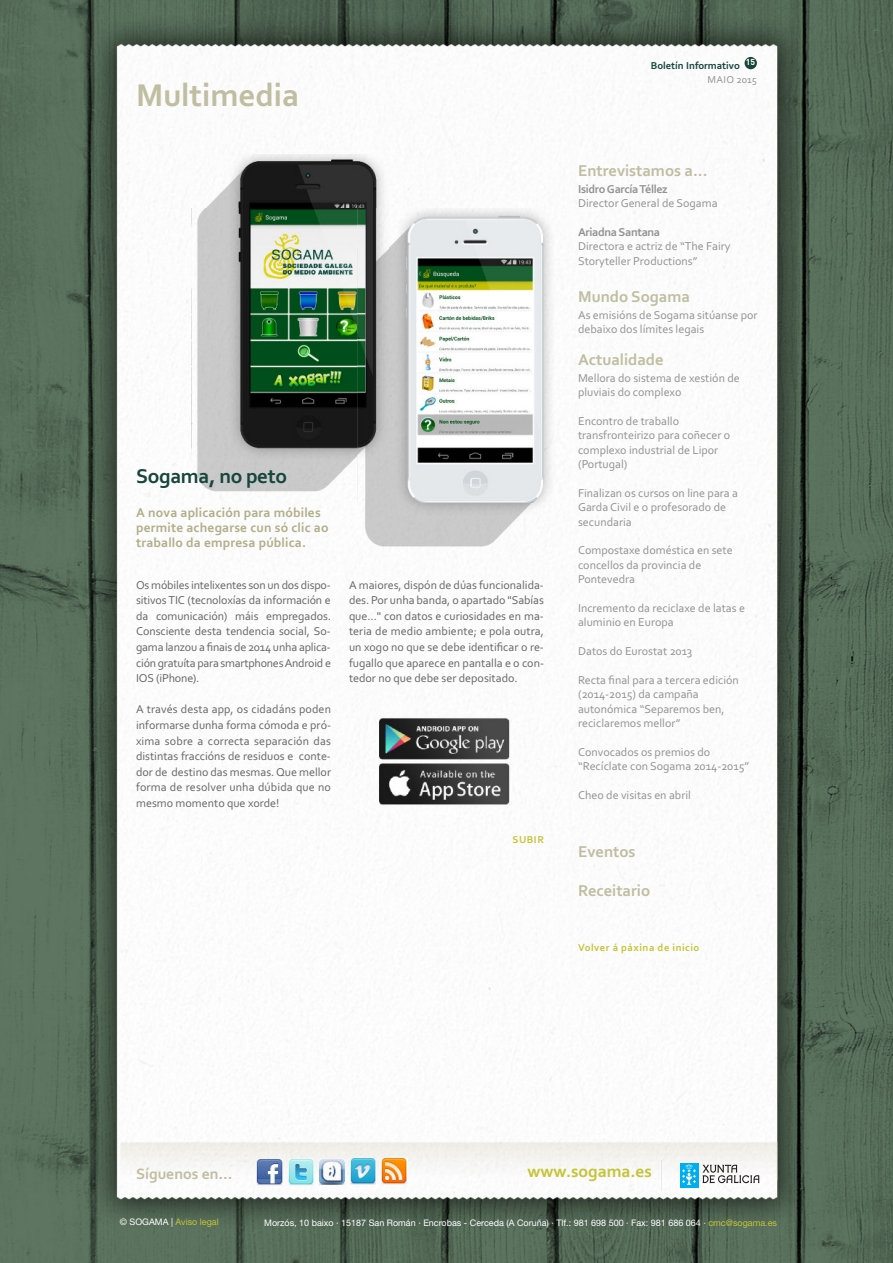
<style>
.page{position:relative;width:893px;height:1263px;background:#fff}
.page>*{position:absolute;margin:0;border:0;box-sizing:border-box;transform-origin:0 0}
.t1{font:700 33px "Corbel";color:#c0bea1}
.t2{font:700 21px "Corbel";letter-spacing:-.015em;color:#17463c}
.t3{font:700 17.4px "Corbel";color:#c5c437}
.t4{font:700 16.5px "Corbel";color:#c0bea1}
.t5{font:700 15.75px "Corbel";color:#c0bea1}
.t6{font:700 13.5px/15px "Corbel";letter-spacing:.015em;color:#b1ae89}
.t7{font:12px/15.6px "Corbel";color:#686768;text-align:justify}
.t8{font:12px/14.4px "Corbel";color:#939393}
.t9{font:700 12px "Corbel";letter-spacing:-.025em;color:#939393}
.t10{font:700 10.5px "Corbel";letter-spacing:.05em;color:#c5c437}
.t11{font:700 10.5px "Corbel";color:#17463c}
.t12{font:10.5px "Corbel";letter-spacing:.02em;color:#939393}
.t13{font:9px "Helvetica Neue";color:#fff}
.t14{font:9px "Helvetica Neue";color:#c5c437}
.t15{font:700 8.55px "DIN Pro";color:#fff}
.s1{color:#fff}
.s2{color:#c5c437}
</style>
<div class="page">
<img style="left:1px;top:1px;width:892px;height:1262px">
<img style="left:120px;top:1142px;width:658px;height:38px">
<svg style="left:660px;top:1160px;width:2px;height:30px"></svg>
<div style="left:680px;top:1163px;width:18px;height:24px;background:#00aeef"></div>
<svg style="left:682px;top:1164px;width:14px;height:21px"></svg>
<svg style="left:702px;top:1165px;width:57px;height:18px"></svg>
<img style="left:288px;top:1159px;width:26px;height:26px">
<img style="left:257px;top:1159px;width:26px;height:26px">
<svg style="left:344px;top:1159px;width:1px;height:26px"></svg>
<img style="left:319px;top:1159px;width:25px;height:26px">
<img style="left:381px;top:1158px;width:26px;height:26px">
<img style="left:350px;top:1158px;width:26px;height:26px">
<div style="left:745px;top:57px;width:12px;height:12px;background:#17463c;border-radius:50%"></div>
<img style="left:357px;top:503px;width:197px;height:54px">
<img style="left:388px;top:208px;width:166px;height:295px">
<img style="left:380px;top:716px;width:131px;height:91px">
<img style="left:192px;top:154px;width:196px;height:349px">
<h1 class="t1" style="left:136px;top:75px;width:164px">Multimedia</h1>
<h2 class="t2" style="left:136px;top:464px;width:152px">Sogama, no peto</h2>
<p class="t6" style="left:136px;top:505px;width:194px">A nova aplicación para móbiles permite achegarse cun só clic ao traballo da empresa pública.</p>
<p class="t7" style="left:136px;top:577px;width:196px">os móbiles intelixentes son un dos dispo&shy;sitivos tic (tecnoloxías da información e da comunicación) máis empregados. consciente desta tendencia social, So&shy;gama lanzou a finais de 2014 unha aplica&shy;ción gratuíta para smartphones android e ioS (iPhone).</p>
<p class="t7" style="left:136px;top:701px;width:196px">a través desta app, os cidadáns poden informarse dunha forma cómoda e pró&shy;xima sobre a correcta separación das distintas fraccións de residuos e conte&shy;dor de destino das mesmas. Que mellor forma de resolver unha dúbida que no mesmo momento que xorde!</p>
<p class="t7" style="left:349px;top:577px;width:196px">a maiores, dispón de dúas funcionalida&shy;des. Por unha banda, o apartado "Sabías que..." con datos e curiosidades en ma&shy;teria de medio ambiente; e pola outra, un xogo no que se debe identificar o re&shy;fugallo que aparece en pantalla e o con&shy;tedor no que debe ser depositado.</p>
<p class="t10" style="left:512px;top:834px;width:33px">SUBIR</p>
<p class="t15" style="left:746px;top:57px;width:11px">15</p>
<p class="t11" style="left:651px;top:60px;width:91px">Boletín Informativo</p>
<p class="t12" style="left:707px;top:73px;width:51px">maio 2015</p>
<h3 class="t4" style="left:578px;top:161px;width:131px">Entrevistamos a...</h3>
<p class="t9" style="left:578px;top:181px;width:91px">Isidro García Téllez</p>
<p class="t8" style="left:578px;top:196px;width:141px">Director General de Sogama</p>
<p class="t9" style="left:578px;top:225px;width:84px">Ariadna Santana</p>
<p class="t8" style="left:578px;top:239px;width:154px">Directora e actriz de “the Fairy<br>Storyteller Productions”</p>
<h3 class="t4" style="left:578px;top:287px;width:113px">Mundo Sogama</h3>
<p class="t8" style="left:578px;top:307px;width:181px">as emisións de Sogama sitúanse por debaixo dos límites legais</p>
<h3 class="t4" style="left:578px;top:350px;width:87px">Actualidade</h3>
<p class="t8" style="left:578px;top:370px;width:163px">mellora do sistema de xestión de pluviais do complexo</p>
<p class="t8" style="left:578px;top:413px;width:154px">encontro de traballo transfronteirizo para coñecer o complexo industrial de lipor (Portugal)</p>
<p class="t8" style="left:578px;top:485px;width:161px">Finalizan os cursos on line para a<br>Garda civil e o profesorado de secundaria</p>
<p class="t8" style="left:578px;top:543px;width:156px">compostaxe doméstica en sete concellos da provincia de<br>Pontevedra</p>
<p class="t8" style="left:578px;top:601px;width:168px">incremento da reciclaxe de latas e aluminio en europa</p>
<p class="t8" style="left:578px;top:644px;width:116px">Datos do eurostat 2013</p>
<p class="t8" style="left:578px;top:673px;width:162px">recta final para a tercera edición (2014-2015) da campaña autonómica “Separemos ben, reciclaremos mellor”</p>
<p class="t8" style="left:578px;top:745px;width:173px">convocados os premios do “recíclate con Sogama 2014-2015”</p>
<p class="t8" style="left:578px;top:788px;width:114px">cheo de visitas en abril</p>
<h3 class="t4" style="left:578px;top:841px;width:59px">Eventos</h3>
<h3 class="t4" style="left:578px;top:881px;width:74px">Receitario</h3>
<p class="t10" style="left:578px;top:941px;width:123px">Volver á páxina de inicio</p>
<h3 class="t5" style="left:136px;top:1164px;width:98px">Síguenos en...</h3>
<p class="t14" style="left:120px;top:1214px;width:100px"><span class="s1">© SOGAMA |</span> Aviso legal</p>
<p class="t13" style="left:264px;top:1215px;width:514px">Morzós, 10 baixo · 15187 San Román · Encrobas - Cerceda (A Coruña) · Tlf.: 981 698 500 · Fax: 981 686 064 · <span class="s2">cmc@sogama.es</span></p>
<h3 class="t3" style="left:527px;top:1161px;width:126px">www.sogama.es</h3>
</div>
